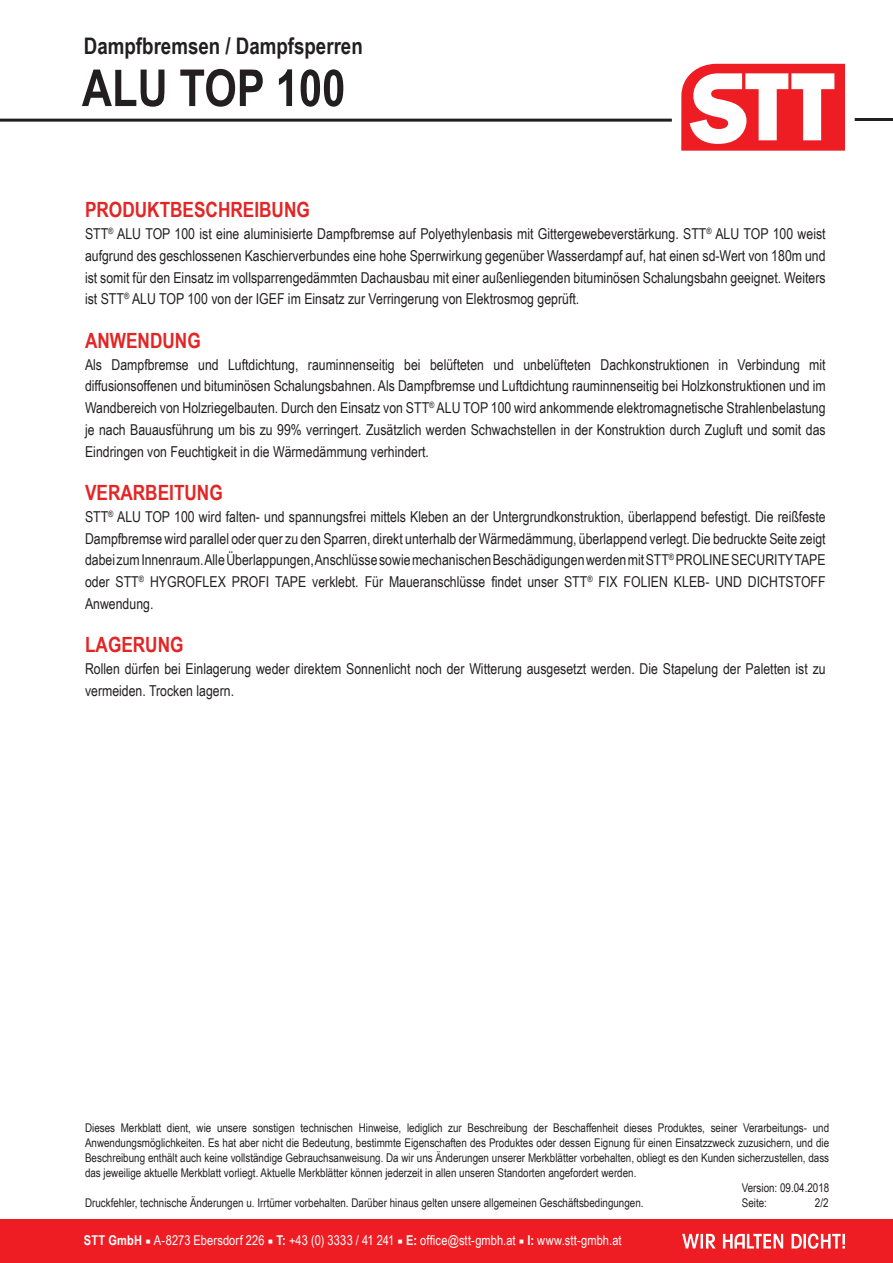
<style>
.page{position:relative;width:893px;height:1263px;background:#fff}
.page>*{position:absolute;margin:0;border:0;box-sizing:border-box;transform-origin:0 0}
.t1{font:700 51px "Arial Narrow";color:#231f20}
.t2{font:700 22.8px "Arial Narrow";color:#231f20}
.t3{font:700 21px "Arial Narrow";color:#e32525}
.t4{font:15px/21.8px "Arial Narrow";color:#231f20;text-align:justify}
.t5{font:13.5px "Arial Narrow";letter-spacing:.01em;color:#fff}
.t6{font:12px/15px "Arial Narrow";color:#231f20;text-align:justify}
.s1{font-weight:700}
.s2{font-family:"Minion Pro"}
</style>
<div class="page">
<hr style="left:0;top:119px;width:672px;height:3px;background:#231f20">
<hr style="left:855px;top:118px;width:38px;height:3px;background:#231f20">
<svg style="left:681px;top:64px;width:164px;height:87px"></svg>
<div style="left:0;top:1219px;width:893px;height:44px;background:#ee1d23"></div>
<svg style="left:682px;top:1233px;width:163px;height:16px"></svg>
<h2 class="t2" style="left:84px;top:29px;width:280px">Dampfbremsen / Dampfsperren</h2>
<h1 class="t1" style="left:82px;top:49px;width:265px">ALU TOP 100</h1>
<h3 class="t3" style="left:85px;top:194px;width:226px">PRODUKTBESCHREIBUNG</h3>
<p class="t4" style="left:85px;top:222px;width:742px">STT<sup>®</sup> ALU TOP 100 ist eine aluminisierte Dampfbremse auf Polyethylenbasis mit Gittergewebeverstärkung. STT<sup>®</sup> ALU TOP 100 weist aufgrund des geschlossenen Kaschierverbundes eine hohe Sperrwirkung gegenüber Wasserdampf auf, hat einen sd-Wert von 180m und ist somit für den Einsatz im vollsparrengedämmten Dachausbau mit einer außenliegenden bituminösen Schalungsbahn geeignet. Weiters ist STT<sup>®</sup> ALU TOP 100 von der IGEF im Einsatz zur Verringerung von Elektrosmog geprüft.</p>
<h3 class="t3" style="left:85px;top:324px;width:117px">ANWENDUNG</h3>
<p class="t4" style="left:85px;top:353px;width:742px">Als Dampfbremse und Luftdichtung, rauminnenseitig bei belüfteten und unbelüfteten Dachkonstruktionen in Verbindung mit diffusionsoffenen und bituminösen Schalungsbahnen. Als Dampfbremse und Luftdichtung rauminnenseitig bei Holzkonstruktionen und im Wandbereich von Holzriegelbauten. Durch den Einsatz von STT<sup>®</sup> ALU TOP 100 wird ankommende elektromagnetische Strahlenbelastung je nach Bauausführung um bis zu 99% verringert. Zusätzlich werden Schwachstellen in der Konstruktion durch Zugluft und somit das Eindringen von Feuchtigkeit in die Wärmedämmung verhindert.</p>
<h3 class="t3" style="left:85px;top:477px;width:139px">VERARBEITUNG</h3>
<p class="t4" style="left:85px;top:505px;width:742px">STT<sup>®</sup> ALU TOP 100 wird falten- und spannungsfrei mittels Kleben an der Untergrundkonstruktion, überlappend befestigt. Die reißfeste Dampfbremse wird parallel oder quer zu den Sparren, direkt unterhalb der Wärmedämmung, überlappend verlegt. Die bedruckte Seite zeigt dabei zum Innenraum. Alle Überlappungen, Anschlüsse sowie mechanischen Beschädigungen werden mit STT<sup>®</sup> PROLINESECURITYTAPE oder STT<sup>®</sup> HYGROFLEX PROFI TAPE verklebt. Für Maueranschlüsse findet unser STT<sup>®</sup> FIX FOLIEN KLEB- UND DICHTSTOFF Anwendung.</p>
<h3 class="t3" style="left:85px;top:629px;width:100px">LAGERUNG</h3>
<p class="t4" style="left:85px;top:657px;width:742px">Rollen dürfen bei Einlagerung weder direktem Sonnenlicht noch der Witterung ausgesetzt werden. Die Stapelung der Paletten ist zu vermeiden. Trocken lagern.</p>
<p class="t6" style="left:85px;top:1120px;width:746px">Dieses Merkblatt dient, wie unsere sonstigen technischen Hinweise, lediglich zur Beschreibung der Beschaffenheit dieses Produktes, seiner Verarbeitungs- und Anwendungsmöglichkeiten. Es hat aber nicht die Bedeutung, bestimmte Eigenschaften des Produktes oder dessen Eignung für einen Einsatzzweck zuzusichern, und die Beschreibung enthält auch keine vollständige Gebrauchsanweisung. Da wir uns Änderungen unserer Merkblätter vorbehalten, obliegt es den Kunden sicherzustellen, dass das jeweilige aktuelle Merkblatt vorliegt. Aktuelle Merkblätter können jederzeit in allen unseren Standorten angefordert werden.</p>
<p class="t6" style="left:85px;top:1195px;width:560px">Druckfehler, technische Änderungen u. Irrtümer vorbehalten. Darüber hinaus gelten unsere allgemeinen Geschäftsbedingungen.</p>
<p class="t6" style="left:742px;top:1180px;width:89px">Version: 09.04.2018<br>Seite:</p>
<p class="t6" style="left:815px;top:1195px;width:15px">2/2</p>
<p class="t5" style="left:84px;top:1230px;width:539px"><span class="s1">STT GmbH</span> <span class="s2">■</span> A-8273 Ebersdorf 226 <span class="s2">■</span> <span class="s1">T:</span> +43 (0) 3333 / 41 241 <span class="s2">■</span> <span class="s1">E:</span> office@stt-gmbh.at <span class="s2">■</span> <span class="s1">I:</span> www.stt-gmbh.at</p>
</div>
